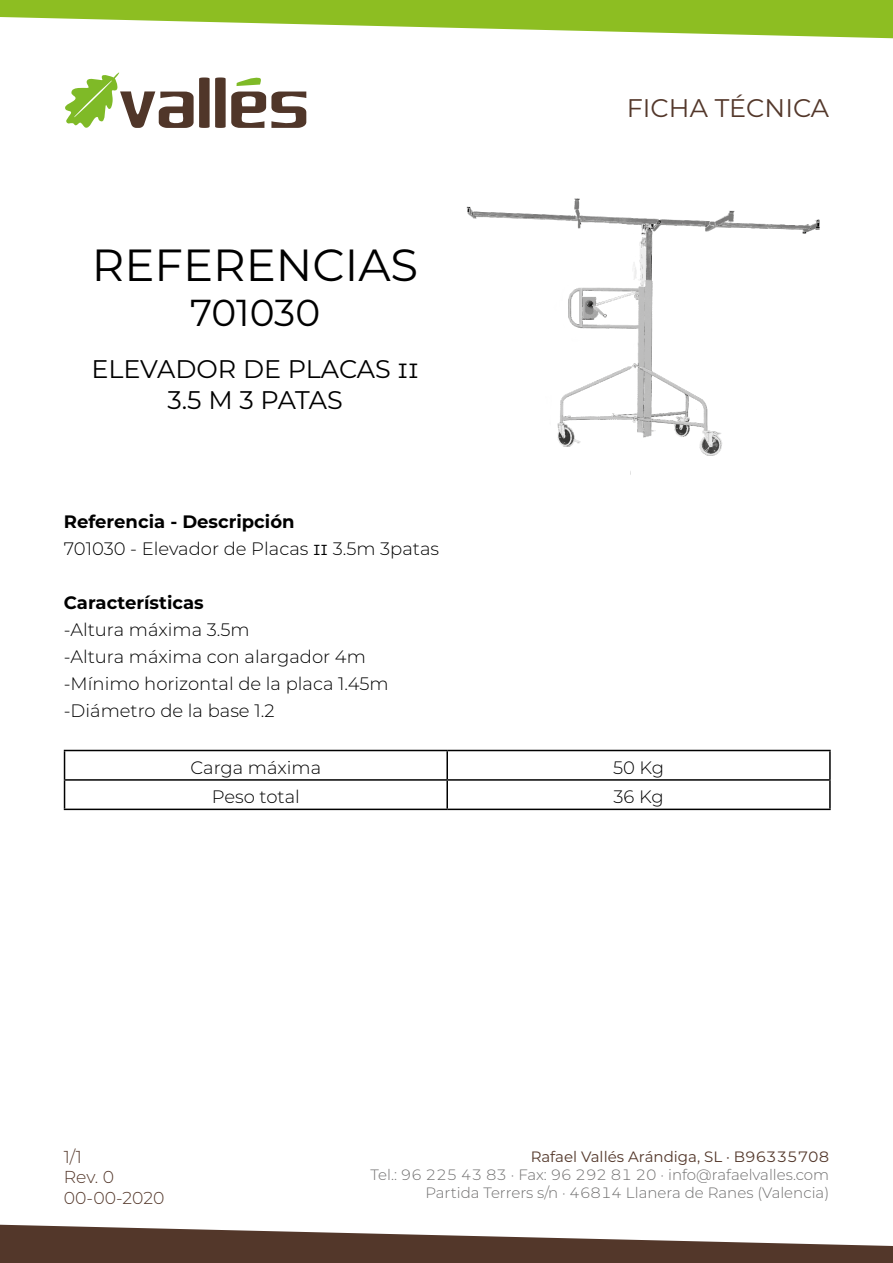
<style>
.page{position:relative;width:893px;height:1263px;background:#fff}
.page>*{position:absolute;margin:0;border:0;box-sizing:border-box;transform-origin:0 0}
.t1{font:45px "Montserrat";color:#000}
.t2{font:37.5px "Montserrat";color:#000}
.t3{font:25.5px "Montserrat";color:#000}
.t4{font:25.5px "Montserrat";color:#53372a}
.t5{font:300 18px "Montserrat";color:#000}
.t6{font:700 18px "Montserrat";color:#000}
.t7{font:300 17.25px/20.7px "Montserrat";color:#53372a}
.t8{font:300 15px/18px "Montserrat";color:#706f6f;text-align:right}
.t9{font:15px "Montserrat";color:#53372a}
.s1{font-weight:400}
</style>
<div class="page">
<svg style="left:65px;top:72px;width:241px;height:56px"></svg>
<svg style="left:0;top:0;width:893px;height:38px"></svg>
<svg style="left:0;top:1225px;width:893px;height:38px"></svg>
<img style="left:466px;top:198px;width:354px;height:277px">
<hr style="left:64px;top:750px;width:383px;height:1px;background:#000">
<hr style="left:447px;top:750px;width:384px;height:1px;background:#000">
<hr style="left:446px;top:751px;width:2px;height:28px;background:#000">
<hr style="left:829px;top:751px;width:2px;height:28px;background:#000">
<hr style="left:64px;top:779px;width:383px;height:2px;background:#000">
<svg style="left:64px;top:751px;width:1px;height:58px"></svg>
<hr style="left:447px;top:779px;width:384px;height:2px;background:#000">
<hr style="left:446px;top:781px;width:2px;height:28px;background:#000">
<hr style="left:829px;top:781px;width:2px;height:28px;background:#000">
<hr style="left:64px;top:809px;width:383px;height:1px;background:#000">
<hr style="left:447px;top:809px;width:384px;height:1px;background:#000">
<p class="t1" style="left:92px;top:234px;width:328px">REFERENCIAS</p>
<p class="t2" style="left:190px;top:287px;width:132px">701030</p>
<p class="t3" style="left:91px;top:352px;width:329px">ELEVADOR DE PLACAS II</p>
<p class="t3" style="left:167px;top:382px;width:177px">3.5 M 3 PATAS</p>
<p class="t6" style="left:64px;top:508px;width:232px">Referencia - Descripción</p>
<p class="t5" style="left:64px;top:536px;width:377px">701030 - Elevador de Placas <span class="s1">II</span> 3.5m 3patas</p>
<p class="t6" style="left:64px;top:589px;width:141px">Características</p>
<p class="t5" style="left:64px;top:617px;width:187px">-Altura máxima 3.5m</p>
<p class="t5" style="left:64px;top:644px;width:304px">-Altura máxima con alargador 4m</p>
<p class="t5" style="left:64px;top:671px;width:326px">-Mínimo horizontal de la placa 1.45m</p>
<p class="t5" style="left:64px;top:698px;width:212px">-Diámetro de la base 1.2</p>
<h3 class="t4" style="left:627px;top:90px;width:204px">FICHA TÉCNICA</h3>
<p class="t5" style="left:190px;top:755px;width:132px">Carga máxima</p>
<p class="t5" style="left:613px;top:755px;width:53px">50 Kg</p>
<p class="t5" style="left:212px;top:785px;width:90px">Peso total</p>
<p class="t5" style="left:614px;top:785px;width:52px">36 Kg</p>
<p class="t7" style="left:64px;top:1146px;width:102px">1/1<br>Rev. 0<br>00-00-2020</p>
<p class="t9" style="left:531px;top:1146px;width:300px">Rafael Vallés Arándiga, SL · B96335708</p>
<p class="t8" style="left:371px;top:1165px;width:460px">Tel.: 96 225 43 83 · Fax: 96 292 81 20 · info@rafaelvalles.com<br>Partida Terrers s/n · 46814 Llanera de Ranes (Valencia)</p>
</div>
